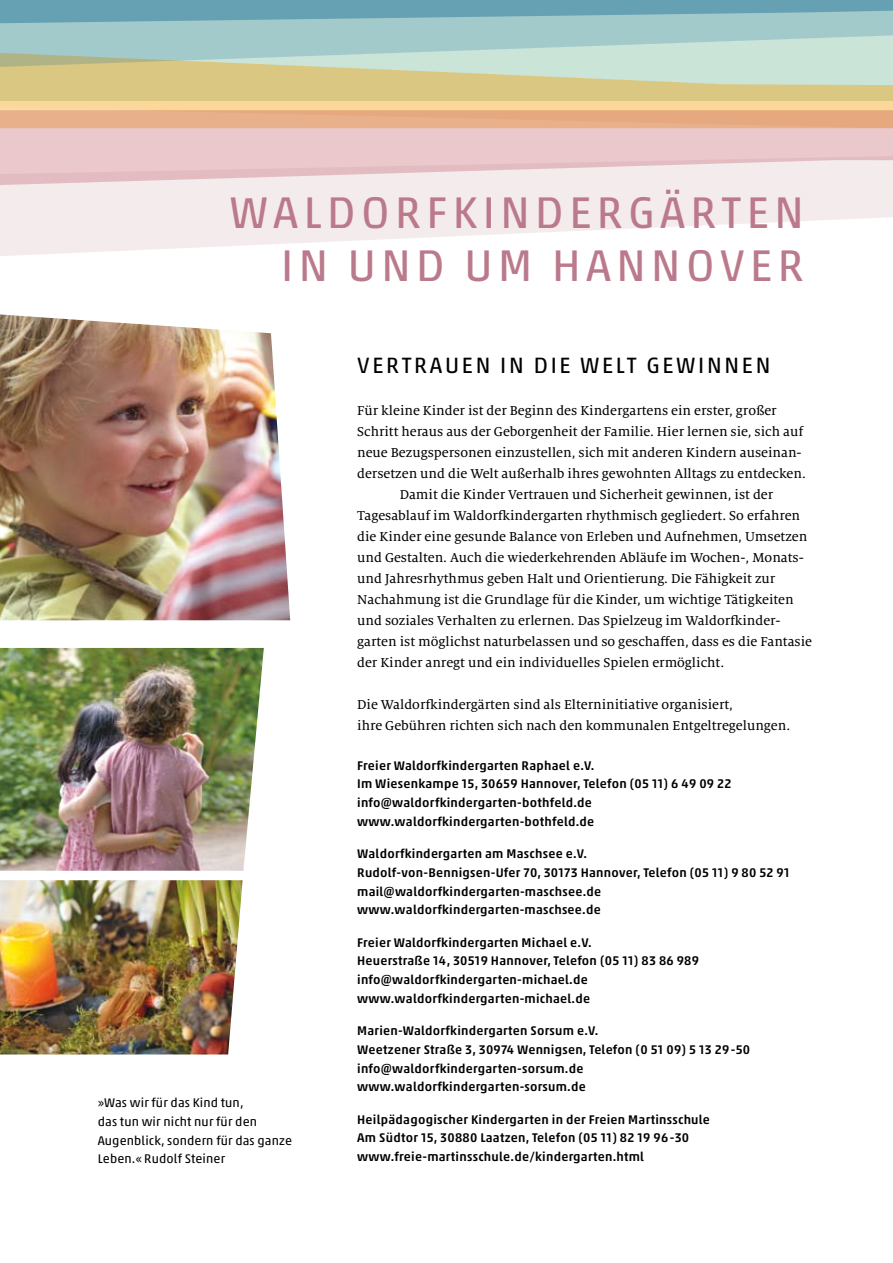
<style>
.page{position:relative;width:893px;height:1263px;background:#fff}
.page>*{position:absolute;margin:0;border:0;box-sizing:border-box;transform-origin:0 0}
.t1{font:45px/52.5px "Akko Pro";letter-spacing:.12em;color:#bb7a8b;text-align:right}
.t2{font:22.5px "Akko Pro";letter-spacing:.12em;color:#000}
.t3{font:14.25px/21px "Milo Serif OT Text";color:#000}
.t4{font:500 12.75px/18.8px "Akko Pro";letter-spacing:.02em;color:#000}
.t5{font:12.75px/18.8px "Akko Pro";letter-spacing:.01em;color:#000}
</style>
<div class="page">
<svg style="left:0;top:67px;width:893px;height:40px;background:#dbce95"></svg>
<svg style="left:0;top:0;width:893px;height:67px;background:#9dc4c4"></svg>
<svg style="left:0;top:107px;width:893px;height:31px;background:#eab99d"></svg>
<svg style="left:0;top:138px;width:893px;height:118px;fill:#f4ebed"></svg>
<img style="left:0;top:648px;width:264px;height:223px">
<img style="left:0;top:880px;width:243px;height:174px">
<img style="left:0;top:314px;width:290px;height:306px">
<h1 class="t1" style="left:229px;top:186px;width:576px">WALDORFKINDERGÄRTEN<br>IN UND UM HANNOVER</h1>
<p class="t5" style="left:98px;top:1093px;width:196px">»Was wir für das Kind tun,<br>das tun wir nicht nur für den<br>Augenblick, sondern für das ganze<br>Leben.« Rudolf Steiner</p>
<h2 class="t2" style="left:357px;top:351px;width:73px">Vertrauen</h2>
<h2 class="t2" style="left:500px;top:351px;width:46px">in die</h2>
<h2 class="t2" style="left:580px;top:351px;width:83px">Weltgewinnen</h2>
<p class="t3" style="left:357px;top:400px;width:421px">Für kleine Kinder ist der Beginn des Kindergartens ein erster, großer</p>
<p class="t3" style="left:357px;top:421px;width:448px">Schritt heraus aus der Geborgenheit der Familie. Hier lernen sie, sich auf</p>
<p class="t3" style="left:357px;top:442px;width:446px">neue Bezugspersonen einzustellen, sich mit anderen Kindern auseinan-</p>
<p class="t3" style="left:357px;top:463px;width:450px">dersetzen und die Welt außerhalb ihres gewohnten Alltags zu entdecken.</p>
<p class="t3" style="left:400px;top:484px;width:375px">Damit die Kinder Vertrauen und Sicherheit gewinnen, ist der</p>
<p class="t3" style="left:357px;top:505px;width:444px">Tagesablauf im Waldorfkindergarten rhythmisch gegliedert. So erfahren</p>
<p class="t3" style="left:357px;top:526px;width:452px">die Kinder eine gesunde Balance von Erleben und Aufnehmen, Umsetzen</p>
<p class="t3" style="left:357px;top:547px;width:448px">und Gestalten. Auch die wiederkehrenden Abläufe im Wochen-, Monats-</p>
<p class="t3" style="left:357px;top:568px;width:420px">und Jahresrhythmus geben Halt und Orientierung. Die Fähigkeit zur</p>
<p class="t3" style="left:357px;top:589px;width:438px">Nachahmung ist die Grundlage für die Kinder, um wichtige Tätigkeiten</p>
<p class="t3" style="left:357px;top:610px;width:425px">und soziales Verhalten zu erlernen. Das Spielzeug im Waldorfkinder-</p>
<p class="t3" style="left:357px;top:631px;width:456px">garten ist möglichst naturbelassen und so geschaffen, dass es die Fantasie</p>
<p class="t3" style="left:357px;top:652px;width:369px">der Kinder anregt und ein individuelles Spielen ermöglicht.</p>
<p class="t3" style="left:357px;top:694px;width:434px">Die Waldorfkindergärten sind als Elterninitiative organisiert,<br>ihre Gebühren richten sich nach den kommunalen Entgeltregelungen.</p>
<p class="t4" style="left:357px;top:756px;width:376px">Freier Waldorfkindergarten Raphael e.V.<br>Im Wiesenkampe 15, 30659 Hannover, Telefon (05 11) 6 49 09 22 info@waldorfkindergarten-bothfeld.de www.waldorfkindergarten-bothfeld.de</p>
<p class="t4" style="left:357px;top:844px;width:434px">Waldorfkindergarten am Maschsee e.V.<br>Rudolf-von-Bennigsen-Ufer 70, 30173 Hannover, Telefon (05 11) 9 80 52 91 mail@waldorfkindergarten-maschsee.de www.waldorfkindergarten-maschsee.de</p>
<p class="t4" style="left:357px;top:933px;width:343px">Freier Waldorfkindergarten Michael e.V.<br>Heuerstraße 14, 30519 Hannover, Telefon (05 11) 83 86 989 info@waldorfkindergarten-michael.de www.waldorfkindergarten-michael.de</p>
<p class="t4" style="left:357px;top:1021px;width:394px">Marien-Waldorfkindergarten Sorsum e.V.<br>Weetzener Straße 3, 30974 Wennigsen, Telefon (0 51 09) 5 13 29-50 info@waldorfkindergarten-sorsum.de www.waldorfkindergarten-sorsum.de</p>
<p class="t4" style="left:357px;top:1110px;width:354px">Heilpädagogischer Kindergarten in der Freien Martinsschule<br>Am Südtor 15, 30880 Laatzen, Telefon (05 11) 82 19 96-30 www.freie-martinsschule.de/kindergarten.html</p>
</div>
